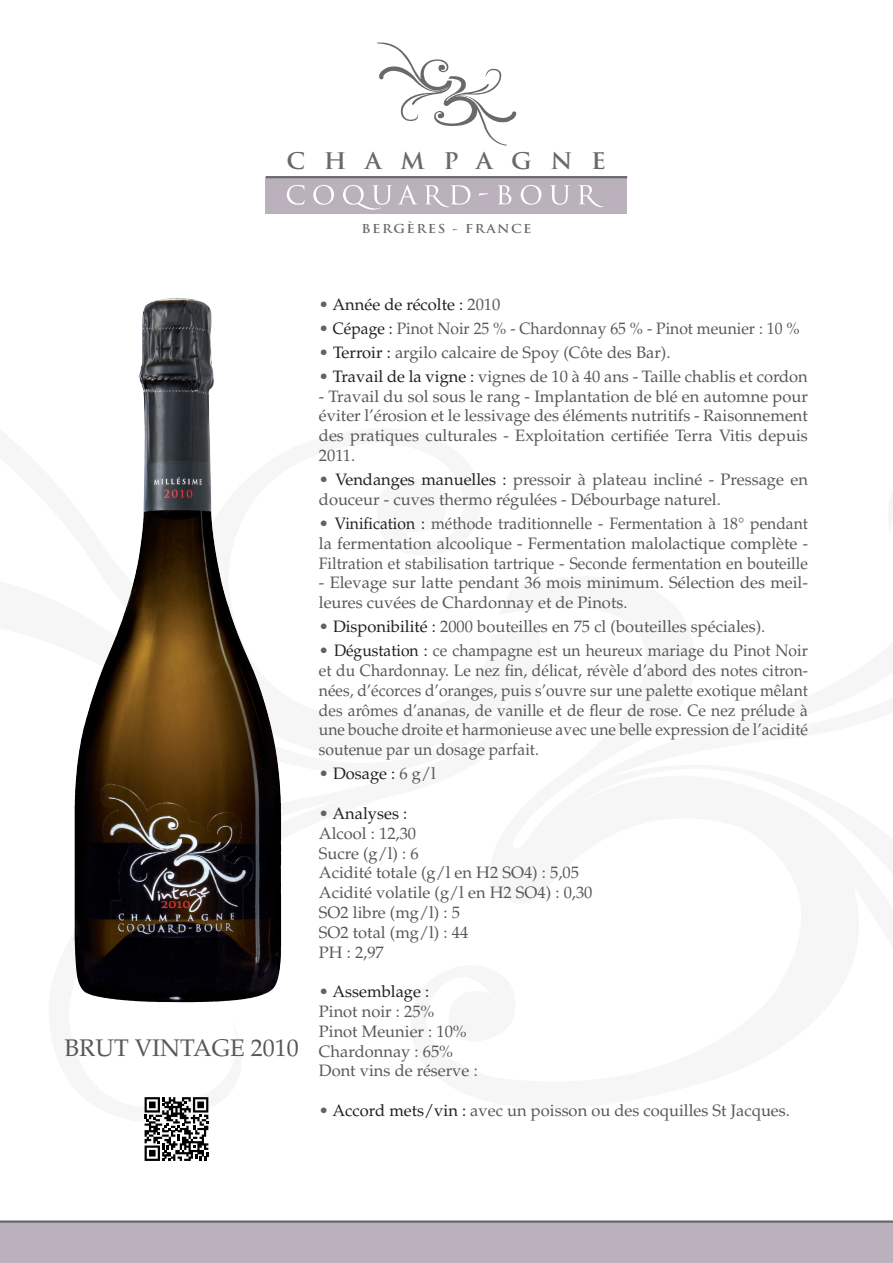
<style>
.page{position:relative;width:893px;height:1263px;background:#fff}
.page>*{position:absolute;margin:0;border:0;box-sizing:border-box;transform-origin:0 0}
.t1{font:700 25.35px "Trajan Pro";letter-spacing:.79em;color:#69696c;scale:1.04 1}
.t2{font:24px "Palatino LT Std";color:#57585a}
.t3{font:700 22.35px "Trajan Pro";letter-spacing:.79em;color:#69696c;scale:1.05 1}
.t4{font:16.5px/19.8px "Palatino LT Std";color:#57585a}
.t5{font:16.5px/19.8px "Palatino LT Std";color:#57585a;text-align:justify;scale:.95 1}
.t6{font:16.5px "Palatino LT Std";color:#231f20}
.t7{font:700 12px "Trajan Pro";letter-spacing:.115em;color:#69696c;scale:1.1 1}
.s1{font-size:25.35px}
.s2{color:#636366}
.s3{color:#57585a}
.s4{color:#231f20}
</style>
<div class="page">
<svg style="left:74px;top:298px;width:208px;height:832px"></svg>
<div style="left:266px;top:177px;width:361px;height:36px;background:#bab1bc"></div>
<svg style="left:287px;top:185px;width:18px;height:20px"></svg>
<svg style="left:313px;top:185px;width:21px;height:20px"></svg>
<svg style="left:343px;top:185px;width:75px;height:25px"></svg>
<svg style="left:578px;top:185px;width:26px;height:23px"></svg>
<svg style="left:425px;top:185px;width:45px;height:23px"></svg>
<svg style="left:479px;top:193px;width:9px;height:3px"></svg>
<svg style="left:497px;top:185px;width:14px;height:19px"></svg>
<svg style="left:521px;top:185px;width:20px;height:20px"></svg>
<svg style="left:550px;top:185px;width:19px;height:20px"></svg>
<hr style="left:266px;top:176px;width:361px;height:2px;background:#69696c">
<svg style="left:377px;top:43px;width:139px;height:103px"></svg>
<div style="left:0;top:1221px;width:893px;height:42px;background:#bab1bc"></div>
<hr style="left:0;top:1220px;width:893px;height:3px;background:#69696c">
<img style="left:122px;top:298px;width:53px;height:324px">
<svg style="left:145px;top:1097px;width:63px;height:64px"></svg>
<h3 class="t3" style="left:286px;top:147px;width:167px">CHA<span class="s1">MP</span></h3>
<h3 class="t3" style="left:400px;top:147px;width:197px">MPAGNE</h3>
<h1 class="t1" style="left:267px;top:149px;width:104px">CHA</h1>
<h1 class="t1" style="left:480px;top:149px;width:142px">AGNE</h1>
<p class="t7" style="left:362px;top:221px;width:156px">BERGÈRES - FRANCE</p>
<h2 class="t2" style="left:65px;top:1033px;width:236px">BRUT VINTAGE 2010</h2>
<p class="t6" style="left:319px;top:294px;width:183px"><span class="s2">•</span> Année de récolte : <span class="s3">2010</span></p>
<p class="t5" style="left:319px;top:318px;width:507px"><span class="s2">•</span> <span class="s4">Cépage :</span> Pinot Noir 25 % - Chardonnay 65 % - Pinot meunier : 10 %</p>
<p class="t4" style="left:319px;top:343px;width:353px"><span class="s2">•</span> <span class="s4">Terroir :</span> argilo calcaire de Spoy (Côte des Bar).</p>
<p class="t4" style="left:319px;top:367px;width:490px"><span class="s2">•</span> <span class="s4">Travail de la vigne :</span> vignes de 10 à 40 ans - Taille chablis et cordon</p>
<p class="t4" style="left:319px;top:386px;width:491px;text-align:justify">- Travail du sol sous le rang - Implantation de blé en automne pour éviter l’érosion et le lessivage des éléments nutritifs - Raisonnement des pratiques culturales - Exploitation certifiée Terra Vitis depuis 2011.</p>
<p class="t4" style="left:319px;top:470px;width:490px"><span class="s2">•</span> <span class="s4">Vendanges manuelles :</span> pressoir à plateau incliné - Pressage en douceur - cuves thermo régulées - Débourbage naturel.</p>
<p class="t5" style="left:319px;top:514px;width:516px"><span class="s2">•</span> <span class="s4">Vinification :</span> méthode traditionnelle - Fermentation à 18° pendant la fermentation alcoolique - Fermentation malolactique complète - Filtration et stabilisation tartrique - Seconde fermentation en bouteille</p>
<p class="t4" style="left:319px;top:573px;width:490px">- Elevage sur latte pendant 36 mois minimum. Sélection des meil&shy;leures cuvées de Chardonnay et de Pinots.</p>
<p class="t4" style="left:319px;top:617px;width:448px"><span class="s2">•</span> <span class="s4">Disponibilité :</span> 2000 bouteilles en 75 cl (bouteilles spéciales).</p>
<p class="t5" style="left:319px;top:641px;width:516px"><span class="s2">•</span> <span class="s4">Dégustation :</span> ce champagne est un heureux mariage du Pinot Noir et du Chardonnay. Le nez fin, délicat, révèle d’abord des notes citron&shy;nées, d’écorces d’oranges, puis s’ouvre sur une palette exotique mêlant des arômes d’ananas, de vanille et de fleur de rose. Ce nez prélude à une bouche droite et harmonieuse avec une belle expression de l’acidité soutenue par un dosage parfait.</p>
<p class="t6" style="left:319px;top:764px;width:118px"><span class="s2">•</span> Dosage : <span class="s3">6 g/l</span></p>
<p class="t4" style="left:319px;top:804px;width:275px"><span class="s2">•</span> <span class="s4">Analyses :<br></span>Alcool : 12,30<br>Sucre (g/l) : 6<br>Acidité totale (g/l en H2 SO4) : 5,05<br>Acidité volatile (g/l en H2 SO4) : 0,30<br>SO2 libre (mg/l) : 5<br>SO2 total (mg/l) : 44<br>PH : 2,97</p>
<p class="t4" style="left:319px;top:982px;width:160px"><span class="s2">•</span> <span class="s4">Assemblage :<br></span>Pinot noir : 25%<br>Pinot Meunier : 10%<br>Chardonnay : 65%<br>Dont vins de réserve :</p>
<p class="t4" style="left:319px;top:1101px;width:473px"><span class="s2">•</span> <span class="s4">Accord mets/vin :</span> avec un poisson ou des coquilles St Jacques.</p>
</div>
